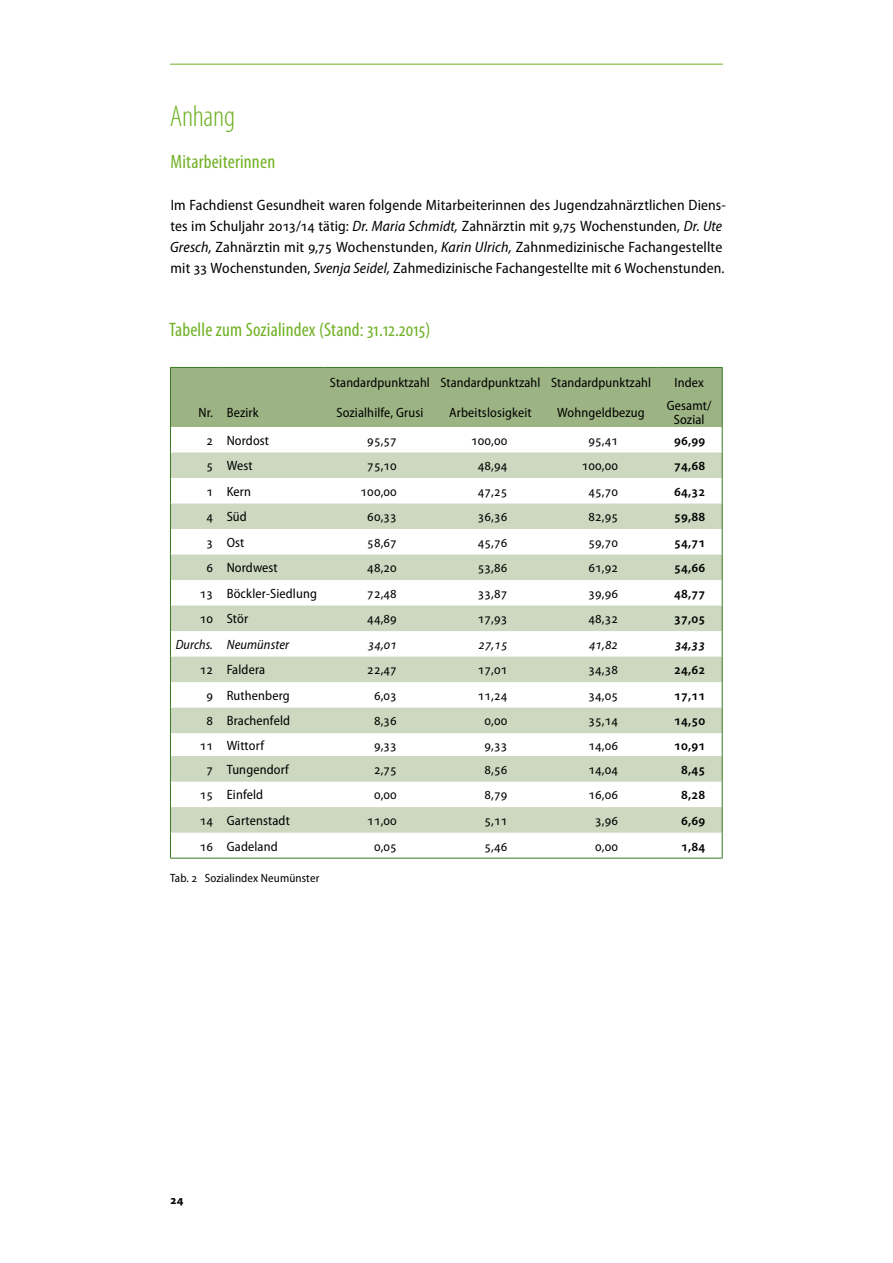
<style>
.page{position:relative;width:893px;height:1263px;background:#fff}
.page>*{position:absolute;margin:0;border:0;box-sizing:border-box;transform-origin:0 0}
.t1{font:300 condensed 30px "Myriad Pro";letter-spacing:-.01em;color:#71b125}
.t2{font:condensed 19.5px "Myriad Pro";letter-spacing:.01em;color:#71b125}
.t3{font:semi-condensed 15px/21px "Myriad Pro";letter-spacing:.01em;color:#000}
.t4{font:semi-condensed 13.5px/13.5px "Myriad Pro";letter-spacing:.01em;color:#000;text-align:center}
.t5{font:600 semi-condensed 13.5px "Myriad Pro";letter-spacing:.01em;color:#000}
.t6{font:italic semi-condensed 13.5px "Myriad Pro";letter-spacing:.01em;color:#000}
.t7{font:italic 600 semi-condensed 13.5px "Myriad Pro";color:#000}
.t8{font:semi-condensed 12px "Myriad Pro";letter-spacing:.01em;color:#000}
.t9{font:700 12px "Myriad Pro";color:#000}
.s1{font-style:italic}
</style>
<div class="page">
<hr style="left:170px;top:64px;width:552px;height:1px;background:#71b125">
<svg style="left:170px;top:367px;width:553px;height:491px"></svg>
<hr style="left:170px;top:858px;width:51px;height:1px;background:#39771e">
<hr style="left:221px;top:858px;width:104px;height:1px;background:#39771e">
<hr style="left:325px;top:858px;width:110px;height:1px;background:#39771e">
<hr style="left:435px;top:858px;width:111px;height:1px;background:#39771e">
<hr style="left:546px;top:858px;width:110px;height:1px;background:#39771e">
<hr style="left:656px;top:858px;width:67px;height:1px;background:#39771e">
<h1 class="t1" style="left:170px;top:100px;width:67px">Anhang</h1>
<h2 class="t2" style="left:171px;top:151px;width:106px">Mitarbeiterinnen</h2>
<p class="t3" style="left:170px;top:195px;width:557px">Im Fachdienst Gesundheit waren folgende Mitarbeiterinnen des Jugendzahnärztlichen Diens&shy;tes im Schuljahr 2013/14 tätig: <span class="s1">Dr. Maria Schmidt,</span> Zahnärztin mit 9,75 Wochenstunden, <span class="s1">Dr. Ute Gresch,</span> Zahnärztin mit 9,75 Wochenstunden, <span class="s1">Karin Ulrich,</span> Zahnmedizinische Fachangestellte mit 33 Wochenstunden, <span class="s1">Svenja Seidel,</span> Zahmedizinische Fachangestellte mit 6 Wochenstunden.</p>
<h2 class="t2" style="left:169px;top:319px;width:263px">Tabelle zum Sozialindex (Stand: 31.12.2015)</h2>
<p class="t4" style="left:330px;top:376px;width:323px">Standardpunktzahl Standardpunktzahl Standardpunktzahl</p>
<p class="t4" style="left:674px;top:376px;width:31px">Index</p>
<p class="t4" style="left:198px;top:406px;width:62px">Nr. Bezirk</p>
<p class="t4" style="left:336px;top:406px;width:89px">Sozialhilfe, Grusi</p>
<p class="t4" style="left:449px;top:406px;width:84px">Arbeitslosigkeit</p>
<p class="t4" style="left:557px;top:406px;width:89px">Wohngeldbezug</p>
<p class="t4" style="left:667px;top:399px;width:46px">Gesamt/<br>Sozial</p>
<p class="t4" style="left:206px;top:434px;width:64px">2 Nordost</p>
<p class="t4" style="left:367px;top:434px;width:31px">95,57</p>
<p class="t4" style="left:471px;top:434px;width:38px">100,00</p>
<p class="t4" style="left:588px;top:434px;width:31px">95,41</p>
<p class="t5" style="left:674px;top:433px;width:33px">96,99</p>
<p class="t4" style="left:206px;top:459px;width:48px">5 West</p>
<p class="t4" style="left:367px;top:459px;width:31px">75,10</p>
<p class="t4" style="left:478px;top:459px;width:31px">48,94</p>
<p class="t4" style="left:582px;top:459px;width:38px">100,00</p>
<p class="t5" style="left:674px;top:458px;width:33px">74,68</p>
<p class="t4" style="left:206px;top:485px;width:46px">1 Kern</p>
<p class="t4" style="left:361px;top:485px;width:38px">100,00</p>
<p class="t4" style="left:478px;top:485px;width:31px">47,25</p>
<p class="t4" style="left:588px;top:485px;width:31px">45,70</p>
<p class="t5" style="left:674px;top:484px;width:33px">64,32</p>
<p class="t4" style="left:206px;top:510px;width:42px">4 Süd</p>
<p class="t4" style="left:367px;top:510px;width:31px">60,33</p>
<p class="t4" style="left:478px;top:510px;width:31px">36,36</p>
<p class="t4" style="left:588px;top:510px;width:31px">82,95</p>
<p class="t5" style="left:674px;top:509px;width:33px">59,88</p>
<p class="t4" style="left:206px;top:536px;width:39px">3 Ost</p>
<p class="t4" style="left:367px;top:536px;width:31px">58,67</p>
<p class="t4" style="left:478px;top:536px;width:31px">45,76</p>
<p class="t4" style="left:588px;top:536px;width:31px">59,70</p>
<p class="t5" style="left:674px;top:535px;width:33px">54,71</p>
<p class="t4" style="left:206px;top:561px;width:73px">6 Nordwest</p>
<p class="t4" style="left:367px;top:561px;width:31px">48,20</p>
<p class="t4" style="left:478px;top:561px;width:31px">53,86</p>
<p class="t4" style="left:588px;top:561px;width:31px">61,92</p>
<p class="t5" style="left:674px;top:560px;width:33px">54,66</p>
<p class="t4" style="left:200px;top:587px;width:119px">13 Böckler-Siedlung</p>
<p class="t4" style="left:367px;top:587px;width:31px">72,48</p>
<p class="t4" style="left:478px;top:587px;width:31px">33,87</p>
<p class="t4" style="left:588px;top:587px;width:31px">39,96</p>
<p class="t5" style="left:674px;top:586px;width:33px">48,77</p>
<p class="t4" style="left:200px;top:612px;width:50px">10 Stör</p>
<p class="t4" style="left:367px;top:612px;width:31px">44,89</p>
<p class="t4" style="left:478px;top:612px;width:31px">17,93</p>
<p class="t4" style="left:588px;top:612px;width:31px">48,32</p>
<p class="t5" style="left:674px;top:611px;width:33px">37,05</p>
<p class="t6" style="left:176px;top:637px;width:115px">Durchs. Neumünster</p>
<p class="t6" style="left:368px;top:637px;width:31px">34,01</p>
<p class="t6" style="left:478px;top:637px;width:31px">27,15</p>
<p class="t6" style="left:589px;top:637px;width:31px">41,82</p>
<p class="t7" style="left:675px;top:637px;width:32px">34,33</p>
<p class="t4" style="left:200px;top:663px;width:67px">12 Faldera</p>
<p class="t4" style="left:367px;top:663px;width:31px">22,47</p>
<p class="t4" style="left:478px;top:663px;width:31px">17,01</p>
<p class="t4" style="left:588px;top:663px;width:31px">34,38</p>
<p class="t5" style="left:674px;top:662px;width:33px">24,62</p>
<p class="t4" style="left:206px;top:689px;width:85px">9 Ruthenberg</p>
<p class="t4" style="left:374px;top:689px;width:24px">6,03</p>
<p class="t4" style="left:478px;top:689px;width:31px">11,24</p>
<p class="t4" style="left:588px;top:689px;width:31px">34,05</p>
<p class="t5" style="left:674px;top:688px;width:33px">17,11</p>
<p class="t4" style="left:206px;top:714px;width:85px">8 Brachenfeld</p>
<p class="t4" style="left:374px;top:714px;width:24px">8,36</p>
<p class="t4" style="left:485px;top:714px;width:24px">0,00</p>
<p class="t4" style="left:588px;top:714px;width:31px">35,14</p>
<p class="t5" style="left:674px;top:713px;width:33px">14,50</p>
<p class="t4" style="left:200px;top:739px;width:66px">11 Wittorf</p>
<p class="t4" style="left:374px;top:739px;width:24px">9,33</p>
<p class="t4" style="left:485px;top:739px;width:24px">9,33</p>
<p class="t4" style="left:588px;top:739px;width:31px">14,06</p>
<p class="t5" style="left:674px;top:738px;width:33px">10,91</p>
<p class="t4" style="left:206px;top:763px;width:84px">7 Tungendorf</p>
<p class="t4" style="left:374px;top:763px;width:24px">2,75</p>
<p class="t4" style="left:485px;top:763px;width:24px">8,56</p>
<p class="t4" style="left:588px;top:763px;width:31px">14,04</p>
<p class="t5" style="left:681px;top:762px;width:26px">8,45</p>
<p class="t4" style="left:200px;top:788px;width:65px">15 Einfeld</p>
<p class="t4" style="left:374px;top:788px;width:24px">0,00</p>
<p class="t4" style="left:485px;top:788px;width:24px">8,79</p>
<p class="t4" style="left:588px;top:788px;width:31px">16,06</p>
<p class="t5" style="left:681px;top:787px;width:26px">8,28</p>
<p class="t4" style="left:200px;top:814px;width:92px">14 Gartenstadt</p>
<p class="t4" style="left:367px;top:814px;width:31px">11,00</p>
<p class="t4" style="left:485px;top:814px;width:24px">5,11</p>
<p class="t4" style="left:595px;top:814px;width:24px">3,96</p>
<p class="t5" style="left:681px;top:813px;width:26px">6,69</p>
<p class="t4" style="left:200px;top:840px;width:79px">16 Gadeland</p>
<p class="t4" style="left:374px;top:840px;width:24px">0,05</p>
<p class="t4" style="left:485px;top:840px;width:24px">5,46</p>
<p class="t4" style="left:595px;top:840px;width:24px">0,00</p>
<p class="t5" style="left:681px;top:839px;width:26px">1,84</p>
<p class="t8" style="left:170px;top:871px;width:151px">Tab. 2 Sozialindex Neumünster</p>
<p class="t9" style="left:170px;top:1193px;width:15px">24</p>
</div>
